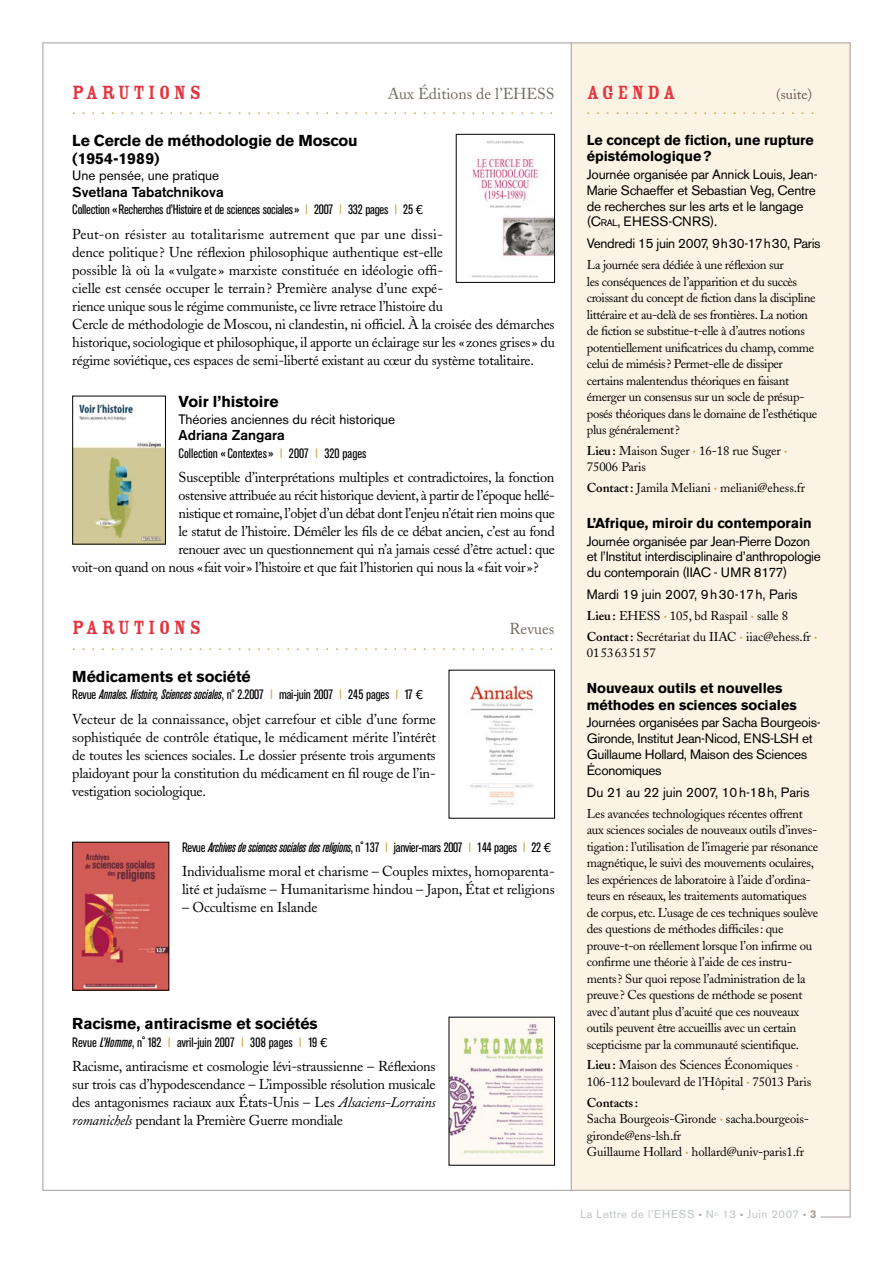
<style>
.page{position:relative;width:893px;height:1263px;background:#fff}
.page>*{position:absolute;margin:0;border:0;box-sizing:border-box;transform-origin:0 0}
.t1{font:21px "Rosewood Std Fill";letter-spacing:.16em;color:#e53540}
.t2{font:700 15.75px/18px "Akzidenz Grotesk BE";color:#000}
.t3{font:15.75px "Adobe Caslon";color:#726960}
.t4{font:14.25px/18px "Adobe Caslon";letter-spacing:-.02em;color:#000}
.t5{font:700 14.25px/16.5px "Akzidenz Grotesk BE";color:#000}
.t6{font:14.25px "Akzidenz Grotesk BE";color:#d1a54f}
.t7{font:500 14.25px "Akzidenz Grotesk BE";color:#000}
.t8{font:14.25px "Adobe Caslon";color:#69584e}
.t9{font:13.5px/15.8px "Akzidenz Grotesk BE";letter-spacing:-.02em;color:#000}
.t10{font:condensed 13.5px "Akzidenz Grotesk BE";letter-spacing:-.015em;color:#000}
.t11{font:13.5px "Akzidenz Grotesk BE";color:#000}
.t12{font:italic 500 condensed 13.5px "Akzidenz Grotesk BE";letter-spacing:-.025em;color:#000}
.t13{font:12.75px/16.5px "Adobe Caslon";letter-spacing:-.025em;color:#000}
.t14{font:11.25px "Akzidenz Grotesk BE";letter-spacing:.05em;color:#bec3c3}
.s1{color:#d1a54f}
.s2{font-family:"Bitstream Vera Sans";font-stretch:normal;font-size:12px}
.s3{font-weight:500;font-style:italic}
.s4{font-weight:400;font-style:normal}
.s5{font-weight:400;font-style:normal;color:#d1a54f}
.s6{font-family:"Bitstream Vera Sans";font-weight:400;font-style:normal;font-stretch:normal;font-size:12px}
.s7{font-style:italic}
.s8{font-size:9.45px}
.s9{font-weight:600}
.s10{font-size:9px;color:#d1a54f}
.s11{font-size:9px;color:#a79f9a}
</style>
<div class="page">
<div style="left:571px;top:43px;width:279px;height:1148px;background:#fbf3e3"></div>
<img style="left:472px;top:141px;width:81px;height:137px">
<div style="left:456px;top:134px;width:99px;height:149px;border:1px solid #000"></div>
<img style="left:74px;top:404px;width:90px;height:138px">
<div style="left:72px;top:396px;width:94px;height:148px;border:1px solid #000"></div>
<img style="left:469px;top:684px;width:66px;height:121px">
<img style="left:74px;top:844px;width:93px;height:144px">
<div style="left:72px;top:842px;width:97px;height:148px;border:1px solid #000"></div>
<img style="left:451px;top:1019px;width:102px;height:144px">
<div style="left:449px;top:1017px;width:106px;height:148px;border:1px solid #000"></div>
<hr style="left:571px;top:43px;width:1px;height:1148px;background:#a79f9a">
<svg style="left:820px;top:1191px;width:31px;height:27px"></svg>
<h1 class="t1" style="left:72px;top:81px;width:130px">PARUTIONS</h1>
<p class="t3" style="left:388px;top:84px;width:168px">Aux Éditions de l’EHESS</p>
<p class="t6" style="left:72px;top:100px;width:482px">..................................................</p>
<p class="t2" style="left:72px;top:131px;width:287px">Le Cercle de méthodologie de Moscou (1 954-1 989)</p>
<p class="t11" style="left:72px;top:167px;width:149px">Une pensée, une pratique</p>
<p class="t7" style="left:72px;top:183px;width:153px">Svetlana Tabatchnikova</p>
<p class="t10" style="left:72px;top:202px;width:353px">Collection «Recherches d’Histoire et de sciences sociales» <span class="s1">l</span> 2007 <span class="s1">l</span> 332 pages <span class="s1">l</span> 25 <span class="s2">€</span></p>
<p class="t4" style="left:72px;top:225px;width:484px">Peut-on résister au totalitarisme autrement que par une dissi-<br>dence politique? Une réflexion philosophique authentique est-elle<br>possible là où la « vulgate » marxiste constituée en idéologie offi-<br>cielle est censée occuper le terrain? Première analyse d’une expé-<br>rience unique sous le régime communiste, ce livre retrace l’histoire du<br>Cercle de méthodologie de Moscou, ni clandestin, ni officiel. À la croisée des démarches historique, sociologique et philosophique, il apporte un éclairage sur les «zones grises» du régime soviétique, ces espaces de semi-liberté existant au cœur du système totalitaire.</p>
<p class="t2" style="left:179px;top:393px;width:101px">Voir l’histoire</p>
<p class="t11" style="left:179px;top:411px;width:218px">Théories anciennes du récit historique</p>
<p class="t7" style="left:179px;top:426px;width:108px">Adriana Zangara</p>
<p class="t10" style="left:179px;top:446px;width:189px">Collection « Contextes» <span class="s1">l</span> 2007 <span class="s1">l</span> 320 pages</p>
<p class="t4" style="left:179px;top:469px;width:377px">Susceptible d’interprétations multiples et contradictoires, la fonction</p>
<p class="t4" style="left:179px;top:487px;width:378px">ostensive attribuée au récit historique devient, à partir de l’époque hellé-</p>
<p class="t4" style="left:179px;top:505px;width:378px">nistique et romaine, l’objet d’un débat dont l’enjeu n’était rien moins que</p>
<p class="t4" style="left:179px;top:523px;width:378px">le statut de l’histoire. Démêler les fils de ce débat ancien, c’est au fond</p>
<p class="t4" style="left:179px;top:541px;width:378px">renouer avec un questionnement qui n’a jamais cessé d’être actuel: que</p>
<p class="t4" style="left:72px;top:559px;width:468px">voit-on quand on nous «fait voir» l’histoire et que fait l’historien qui nous la «fait voir»?</p>
<h1 class="t1" style="left:72px;top:616px;width:130px">PARUTIONS</h1>
<p class="t3" style="left:510px;top:620px;width:46px">Revues</p>
<p class="t6" style="left:72px;top:636px;width:482px">..................................................</p>
<p class="t2" style="left:72px;top:667px;width:180px">Médicaments et société</p>
<p class="t10" style="left:72px;top:687px;width:353px">Revue <span class="s3">Annales. Histoire, Sciences sociales</span>, n<sup>°</sup> 2.2007 <span class="s1">l</span> mai-juin 2007 <span class="s1">l</span> 245 pages <span class="s1">l</span> 17 <span class="s2">€</span></p>
<p class="t4" style="left:72px;top:710px;width:365px;text-align:justify">Vecteur de la connaissance, objet carrefour et cible d’une forme sophistiquée de contrôle étatique, le médicament mérite l’intérêt de toutes les sciences sociales. Le dossier présente trois arguments plaidoyant pour la constitution du médicament en fil rouge de l’in&shy;vestigation sociologique.</p>
<p class="t12" style="left:182px;top:839px;width:371px"><span class="s4">Revue</span> Archives de sciences sociales des religions<span class="s4">, n</span><sup>°</sup> <span class="s4">137</span> <span class="s5">l</span> <span class="s4">janvier-mars 2007</span> <span class="s5">l</span> <span class="s4">144 pages</span> <span class="s5">l</span> <span class="s4">22</span> <span class="s6">€</span></p>
<p class="t4" style="left:182px;top:862px;width:374px">Individualisme moral et charisme – Couples mixtes, homoparenta&shy;lité et judaïsme – Humanitarisme hindou – Japon, État et religions</p>
<p class="t4" style="left:182px;top:898px;width:137px">– Occultisme en Islande</p>
<p class="t2" style="left:72px;top:1014px;width:247px">Racisme, antiracisme et sociétés</p>
<p class="t10" style="left:72px;top:1034px;width:257px">Revue <span class="s3">L’Homme</span>, n<sup>°</sup> 182 <span class="s1">l</span> avril-juin 2007 <span class="s1">l</span> 308 pages <span class="s1">l</span> 19 <span class="s2">€</span></p>
<p class="t4" style="left:72px;top:1057px;width:365px;text-align:justify">Racisme, antiracisme et cosmologie lévi-straussienne – Réflexions sur trois cas d’hypodescendance – L’impossible résolution musicale des antagonismes raciaux aux États-Unis – Les <span class="s7">Alsaciens-Lorrains romanichels</span> pendant la Première Guerre mondiale</p>
<h1 class="t1" style="left:587px;top:81px;width:90px">AGENDA</h1>
<p class="t8" style="left:776px;top:85px;width:38px">(suite)</p>
<p class="t6" style="left:587px;top:100px;width:229px">........................</p>
<p class="t5" style="left:587px;top:132px;width:229px">Le concept de fiction, une rupture épistémologique?</p>
<p class="t9" style="left:587px;top:166px;width:232px">Journée organisée par Annick Louis, Jean-Marie Schaeffer et Sebastian Veg, Centre de recherches sur les arts et le langage (C<span class="s8">ral</span>, EHESS-CNRS).</p>
<p class="t9" style="left:587px;top:236px;width:235px">Vendredi 15 juin 2007, 9h30-17h30, Paris</p>
<p class="t13" style="left:587px;top:257px;width:232px">La journée sera dédiée à une réflexion sur<br>les conséquences de l’apparition et du succès croissant du concept de fiction dans la discipline littéraire et au-delà de ses frontières. La notion de fiction se substitue-t-elle à d’autres notions potentiellement unificatrices du champ, comme celui de mimésis? Permet-elle de dissiper certains malentendus théoriques en faisant émerger un consensus sur un socle de présup&shy;posés théoriques dans le domaine de l’esthétique plus généralement?</p>
<p class="t13" style="left:587px;top:442px;width:202px"><span class="s9">Lieu:</span> Maison Suger <span class="s10">•</span> 16-18 rue Suger <span class="s10">•<br></span>75006 Paris</p>
<p class="t13" style="left:587px;top:480px;width:220px"><span class="s9">Contact:</span> Jamila Meliani <span class="s10">•</span> meliani@ehess.fr</p>
<p class="t5" style="left:587px;top:515px;width:227px">L’Afrique, miroir du contemporain</p>
<p class="t9" style="left:587px;top:533px;width:236px">Journée organisée par Jean-Pierre Dozon et l’Institut interdisciplinaire d’anthropologie du contemporain (IIAC - UMR 8177)</p>
<p class="t11" style="left:587px;top:587px;width:212px">Mardi 19 juin 2007, 9h30-17h, Paris</p>
<p class="t13" style="left:587px;top:606px;width:232px;line-height:20.7px"><span class="s9">Lieu:</span> EHESS <span class="s10">•</span> 105, bd Raspail <span class="s10">•</span> salle 8<br><span class="s9">Contact:</span> Secrétariat du IIAC <span class="s10">•</span> iiac@ehess.fr <span class="s10">•</span></p>
<p class="t13" style="left:587px;top:645px;width:70px">0153635157</p>
<p class="t5" style="left:587px;top:680px;width:211px">Nouveaux outils et nouvelles méthodes en sciences sociales</p>
<p class="t9" style="left:587px;top:715px;width:235px">Journées organisées par Sacha Bourgeois-Gironde, Institut Jean-Nicod, ENS-LSH et Guillaume Hollard, Maison des Sciences Économiques</p>
<p class="t11" style="left:587px;top:784px;width:224px">Du 21 au 22 juin 2007, 10h-18h, Paris</p>
<p class="t13" style="left:587px;top:805px;width:233px">Les avancées technologiques récentes offrent aux sciences sociales de nouveaux outils d’inves&shy;tigation: l’utilisation de l’imagerie par résonance magnétique, le suivi des mouvements oculaires, les expériences de laboratoire à l’aide d’ordina&shy;teurs en réseaux, les traitements automatiques de corpus, etc. L’usage de ces techniques soulève des questions de méthodes difficiles: que prouve-t-on réellement lorsque l’on infirme ou confirme une théorie à l’aide de ces instru&shy;ments? Sur quoi repose l’administration de la preuve? Ces questions de méthode se posent avec d’autant plus d’acuité que ces nouveaux outils peuvent être accueillis avec un certain scepticisme par la communauté scientifique.</p>
<p class="t13" style="left:587px;top:1057px;width:226px"><span class="s9">Lieu:</span> Maison des Sciences Économiques <span class="s10">•<br></span>106-112 boulevard de l’Hôpital <span class="s10">•</span> 75013 Paris</p>
<p class="t13" style="left:587px;top:1094px;width:224px"><span class="s9">Contacts:<br></span>Sacha Bourgeois-Gironde <span class="s10">•</span> sacha.bourgeois&shy;gironde@ens-lsh.fr<br>Guillaume Hollard <span class="s10">•</span> hollard@univ-paris1.fr</p>
<p class="t14" style="left:580px;top:1208px;width:227px">La Lettre de l’EHESS <span class="s11">•</span> N<sup>o</sup> 13 <span class="s11">•</span> Juin 2007 <span class="s11">•</span></p>
</div>
